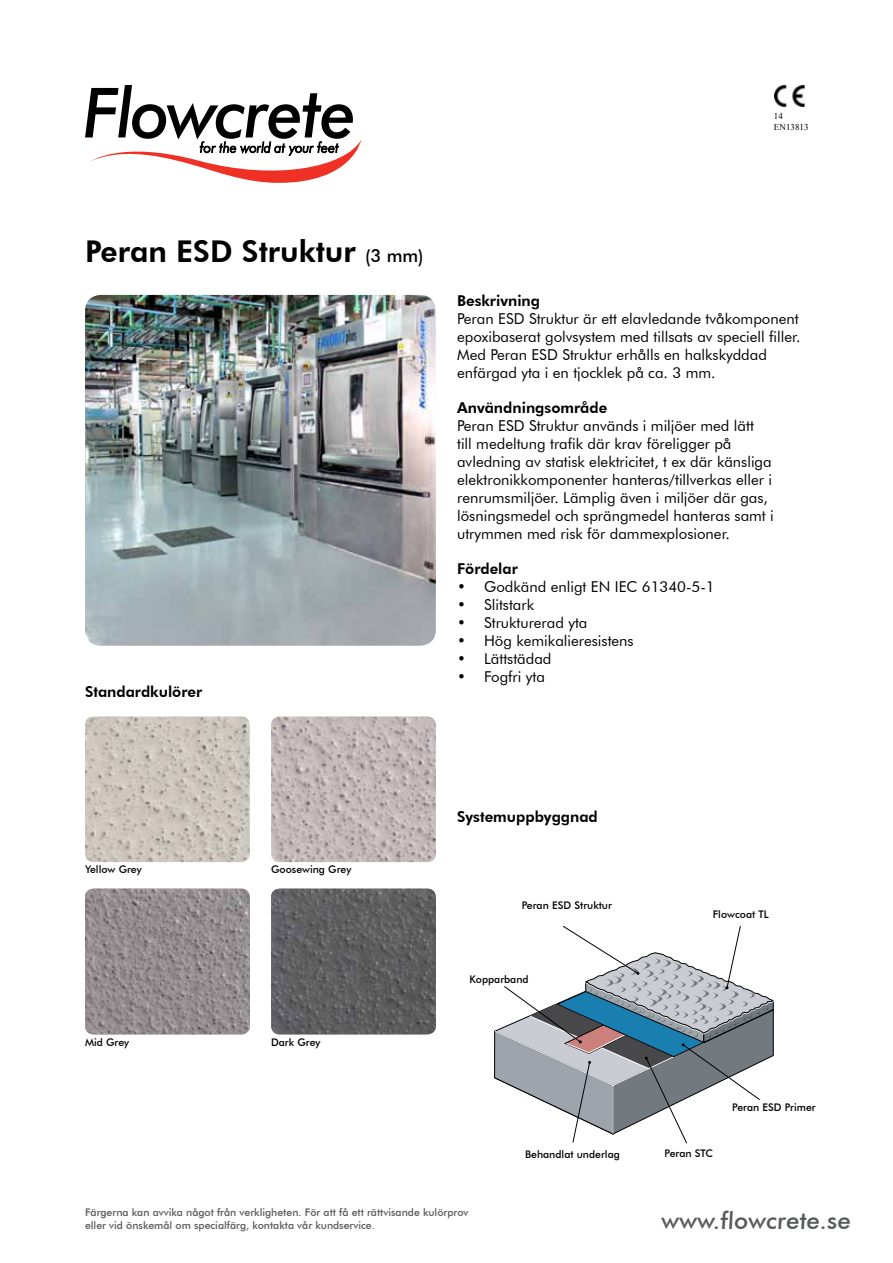
<style>
.page{position:relative;width:893px;height:1263px;background:#fff}
.page>*{position:absolute;margin:0;border:0;box-sizing:border-box;transform-origin:0 0}
.t1{font:800 30px "Futura BT";color:#000}
.t2{font:500 24px "Futura BT";color:#58595b}
.t3{font:15px/18px "Futura BT";color:#000}
.t4{font:800 15px "Futura BT";color:#000}
.t5{font:500 10.5px/12.6px "Futura BT";color:#58595b}
.t6{font:500 10.5px "Futura BT";color:#000}
.t7{font:9px/10.2px "Times New Roman";color:#000}
.s1{font-weight:500;font-size:18px}
</style>
<div class="page">
<img style="left:271px;top:889px;width:165px;height:145px">
<img style="left:85px;top:889px;width:165px;height:145px">
<img style="left:85px;top:295px;width:351px;height:351px">
<svg style="left:85px;top:85px;width:276px;height:98px"></svg>
<img style="left:774px;top:85px;width:31px;height:22px">
<svg style="left:494px;top:925px;width:280px;height:219px"></svg>
<img style="left:85px;top:716px;width:165px;height:146px">
<img style="left:271px;top:716px;width:165px;height:146px">
<p class="t7" style="left:774px;top:111px;width:36px">14<br>EN13813</p>
<h1 class="t1" style="left:85px;top:233px;width:340px">Peran ESD Struktur <span class="s1">(3 mm)</span></h1>
<p class="t4" style="left:85px;top:683px;width:119px">Standardkulörer</p>
<p class="t4" style="left:457px;top:292px;width:85px">Beskrivning</p>
<p class="t3" style="left:457px;top:310px;width:345px">Peran ESD Struktur är ett elavledande tvåkomponent epoxibaserat golvsystem med tillsats av speciell filler.<br>Med Peran ESD Struktur erhålls en halkskyddad enfärgad yta i en tjocklek på ca. 3 mm.</p>
<p class="t4" style="left:457px;top:399px;width:152px">Användningsområde</p>
<p class="t3" style="left:457px;top:417px;width:318px">Peran ESD Struktur används i miljöer med lätt<br>till medeltung trafik där krav föreligger på avledning av statisk elektricitet, t ex där känsliga elektronikkomponenter hanteras/tillverkas eller i renrumsmiljöer. Lämplig även i miljöer där gas, lösningsmedel och sprängmedel hanteras samt i utrymmen med risk för dammexplosioner.</p>
<p class="t4" style="left:457px;top:560px;width:62px">Fördelar</p>
<p class="t3" style="left:457px;top:578px;width:259px">• Godkänd enligt EN IEC 61340-5-1</p>
<p class="t3" style="left:457px;top:596px;width:79px">• Slitstark</p>
<p class="t3" style="left:457px;top:614px;width:132px">• Strukturerad yta</p>
<p class="t3" style="left:457px;top:632px;width:178px">• Hög kemikalieresistens</p>
<p class="t3" style="left:457px;top:650px;width:96px">• Lättstädad</p>
<p class="t3" style="left:457px;top:668px;width:89px">• Fogfri yta</p>
<p class="t6" style="left:85px;top:863px;width:58px">Yellow Grey</p>
<p class="t6" style="left:271px;top:863px;width:82px">Goosewing Grey</p>
<p class="t6" style="left:85px;top:1035px;width:46px">Mid Grey</p>
<p class="t6" style="left:271px;top:1035px;width:51px">Dark Grey</p>
<p class="t4" style="left:457px;top:808px;width:142px">Systemuppbyggnad</p>
<p class="t6" style="left:522px;top:898px;width:92px">Peran ESD Struktur</p>
<p class="t6" style="left:469px;top:973px;width:61px">Kopparband</p>
<p class="t6" style="left:713px;top:908px;width:57px">Flowcoat TL</p>
<p class="t6" style="left:732px;top:1101px;width:85px">Peran ESD Primer</p>
<p class="t6" style="left:525px;top:1148px;width:96px">Behandlat underlag</p>
<p class="t6" style="left:664px;top:1147px;width:50px">Peran STC</p>
<p class="t5" style="left:85px;top:1206px;width:385px">Färgerna kan avvika något från verkligheten. För att få ett rättvisande kulörprov eller vid önskemål om specialfärg, kontakta vår kundservice.</p>
<h2 class="t2" style="left:661px;top:1206px;width:193px">www.flowcrete.se</h2>
</div>
